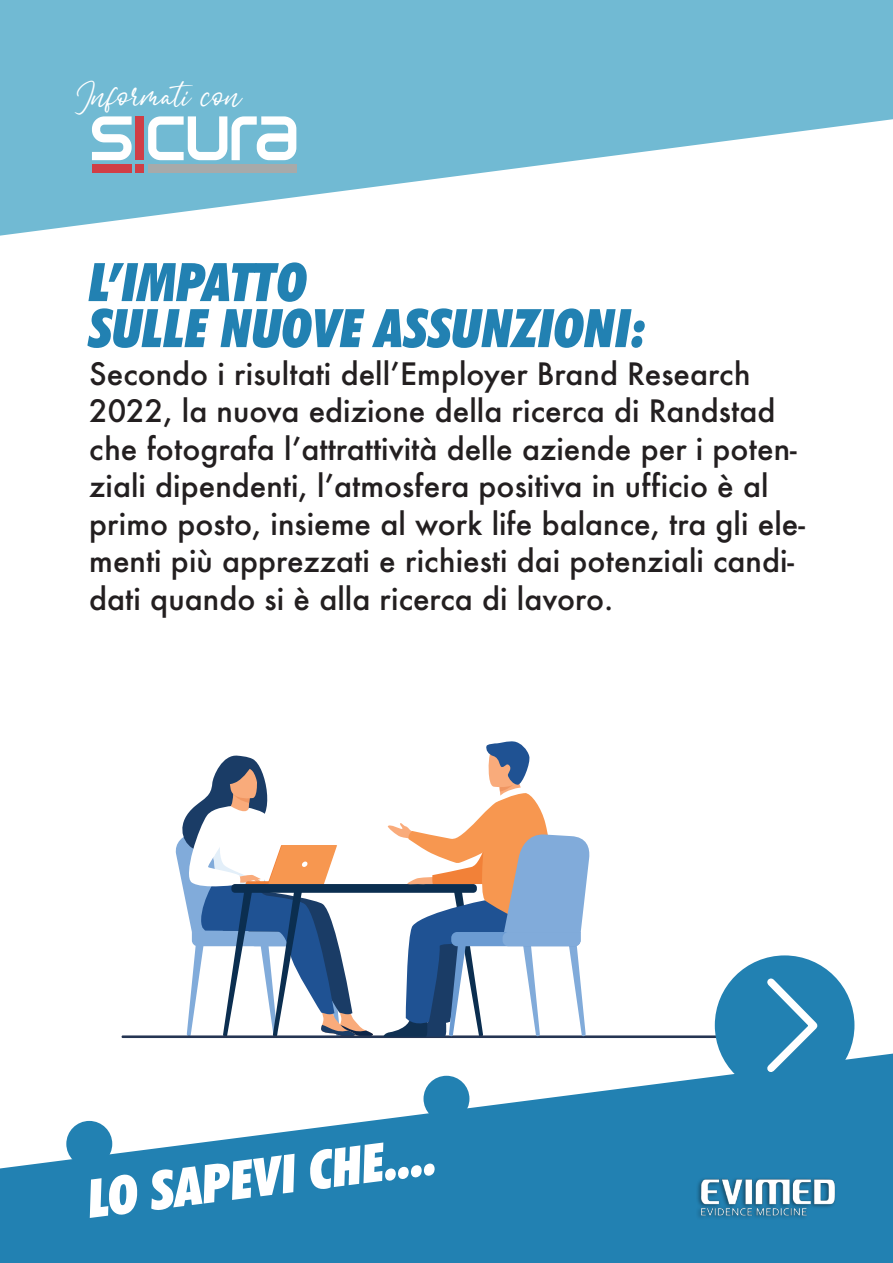
<style>
.page{position:relative;width:893px;height:1263px;background:#fff}
.page>*{position:absolute;margin:0;border:0;box-sizing:border-box;transform-origin:0 0}
.t1{font:italic 900 condensed 53.25px/46px "Futura BT";color:#2281b2}
.t2{font:italic 900 condensed 53.25px "Futura BT";color:#fff}
.t3{font:42.3px "Signatria";color:#fff}
.t4{font:500 30px/37.5px "Futura";color:#231f20}
</style>
<div class="page">
<div style="left:231px;top:884px;width:246px;height:9px;background:#0b2e50;border-radius:4px"></div>
<svg style="left:175px;top:755px;width:198px;height:280px"></svg>
<hr style="left:122px;top:1035px;width:671px;height:3px;background:#253553">
<svg style="left:383px;top:741px;width:207px;height:296px"></svg>
<svg style="left:0;top:1053px;width:893px;height:210px;fill:#2281b2"></svg>
<div style="left:66px;top:1121px;width:46px;height:46px;background:#2281b2;border-radius:50%"></div>
<div style="left:423px;top:1076px;width:46px;height:46px;background:#2281b2;border-radius:50%"></div>
<div style="left:715px;top:955px;width:139px;height:140px;background:#2281b2;border-radius:50%"></div>
<svg style="left:767px;top:978px;width:51px;height:94px"></svg>
<svg style="left:0;top:0;width:893px;height:236px;fill:#71bad3"></svg>
<img style="left:696px;top:1176px;width:144px;height:44px">
<div style="left:136px;top:116px;width:8px;height:44px;background:#d03e46"></div>
<div style="left:136px;top:164px;width:8px;height:9px;background:#d03e46"></div>
<div style="left:92px;top:164px;width:40px;height:9px;background:#d03e46"></div>
<div style="left:148px;top:164px;width:148px;height:9px;background:#a7aaaa"></div>
<svg style="left:148px;top:116px;width:148px;height:44px"></svg>
<svg style="left:92px;top:116px;width:40px;height:44px"></svg>
<h2 class="t3" style="left:74px;top:77px;width:168px">Informati con</h2>
<h1 class="t1" style="left:89px;top:259px;width:559px">L’IMPATTO<br>SULLE NUOVE ASSUNZIONI:</h1>
<p class="t4" style="left:89px;top:354px;width:717px">Secondo i risultati dellʼEmployer Brand Research 2022, la nuova edizione della ricerca di Randstad che fotografa lʼattrattività delle aziende per i poten&shy;ziali dipendenti, lʼatmosfera positiva in ufficio è al primo posto, insieme al work life balance, tra gli ele&shy;menti più apprezzati e richiesti dai potenziali candi&shy;dati quando si è alla ricerca di lavoro.</p>
<h1 class="t2" style="left:84px;top:1166px;width:352px;rotate:-7deg">LO SAPEVI CHE....</h1>
</div>
